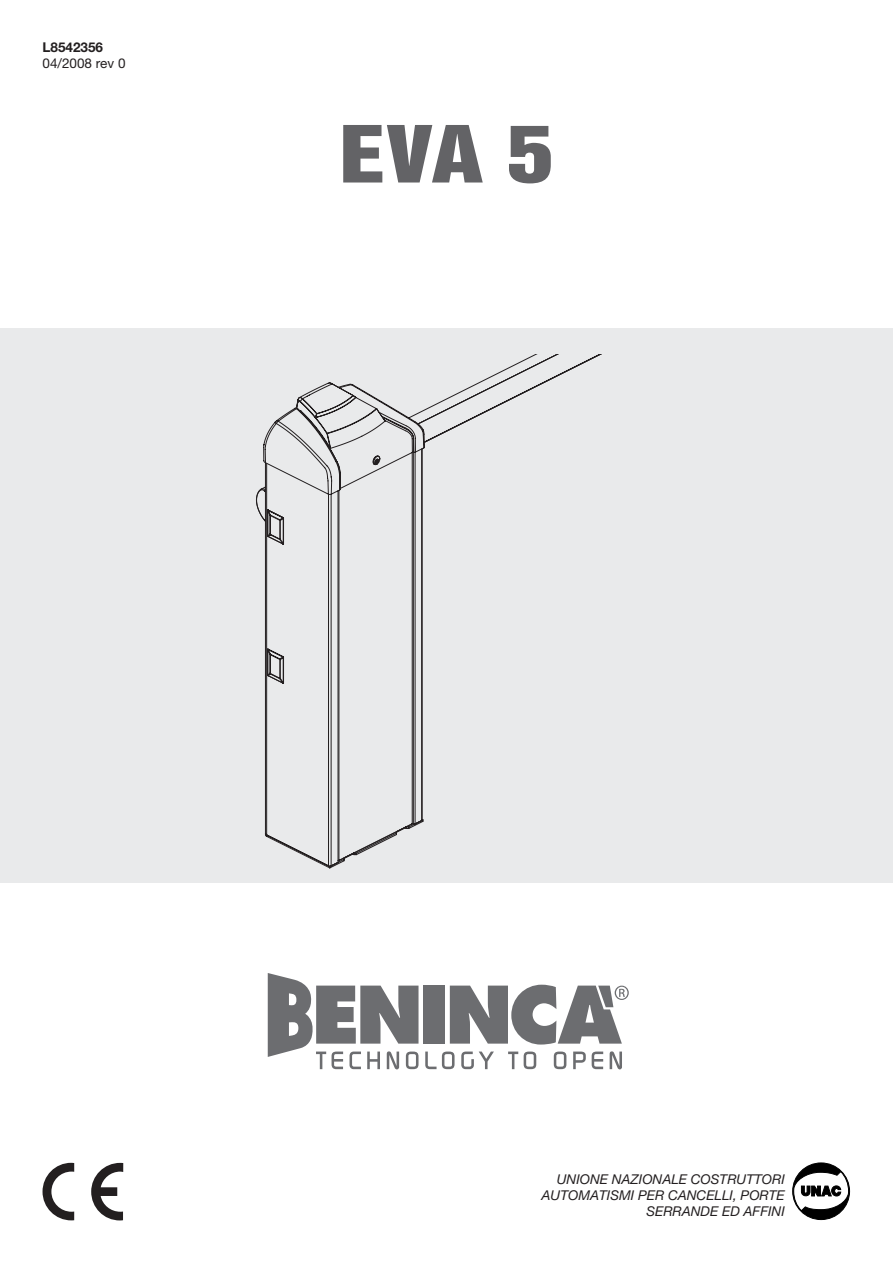
<style>
.page{position:relative;width:893px;height:1263px;background:#fff}
.page>*{position:absolute;margin:0;border:0;box-sizing:border-box;transform-origin:0 0}
.t1{font:72px "Helvetica Inserat";color:#636366;scale:1.3 1}
.t2{font:italic 13.5px/16.2px "Helvetica Neue LT Pro";color:#231f20;text-align:right}
.t3{font:13.5px "Helvetica Neue LT Pro";color:#231f20}
.t4{font:700 13.5px "Helvetica Neue LT Pro";color:#231f20}
</style>
<div class="page">
<div style="left:0;top:328px;width:893px;height:555px;background:#e9eaeb"></div>
<svg style="left:425px;top:1051px;width:30px;height:18px"></svg>
<svg style="left:461px;top:1051px;width:33px;height:18px"></svg>
<svg style="left:508px;top:1051px;width:10px;height:18px"></svg>
<svg style="left:524px;top:1051px;width:12px;height:18px"></svg>
<svg style="left:554px;top:1051px;width:12px;height:18px"></svg>
<svg style="left:573px;top:1051px;width:13px;height:18px"></svg>
<svg style="left:592px;top:1051px;width:11px;height:18px"></svg>
<svg style="left:610px;top:1051px;width:12px;height:18px"></svg>
<div style="left:423px;top:985px;width:21px;height:58px;background:#6c6d70"></div>
<svg style="left:450px;top:985px;width:179px;height:59px"></svg>
<svg style="left:268px;top:973px;width:150px;height:96px"></svg>
<div style="left:793px;top:1163px;width:56px;height:56px;background:#000;border-radius:50%"></div>
<div style="left:792px;top:1163px;width:58px;height:57px;border:1px solid #000;border-radius:50%"></div>
<svg style="left:793px;top:1171px;width:56px;height:40px"></svg>
<svg style="left:256px;top:354px;width:346px;height:514px"></svg>
<svg style="left:267px;top:509px;width:17px;height:36px"></svg>
<svg style="left:91px;top:1163px;width:32px;height:57px"></svg>
<svg style="left:43px;top:1163px;width:31px;height:57px"></svg>
<p class="t4" style="left:43px;top:39px;width:62px">L8542356</p>
<p class="t3" style="left:43px;top:56px;width:85px">04/2008 rev 0</p>
<h1 class="t1" style="left:339px;top:111px;width:166px">EVA 5</h1>
<p class="t2" style="left:542px;top:1170px;width:245px">UNIONE NAZIONALE COSTRUTTORI<br>AUTOMATISMI PER CANCELLI, PORTE<br>SERRANDE ED AFFINI</p>
</div>
